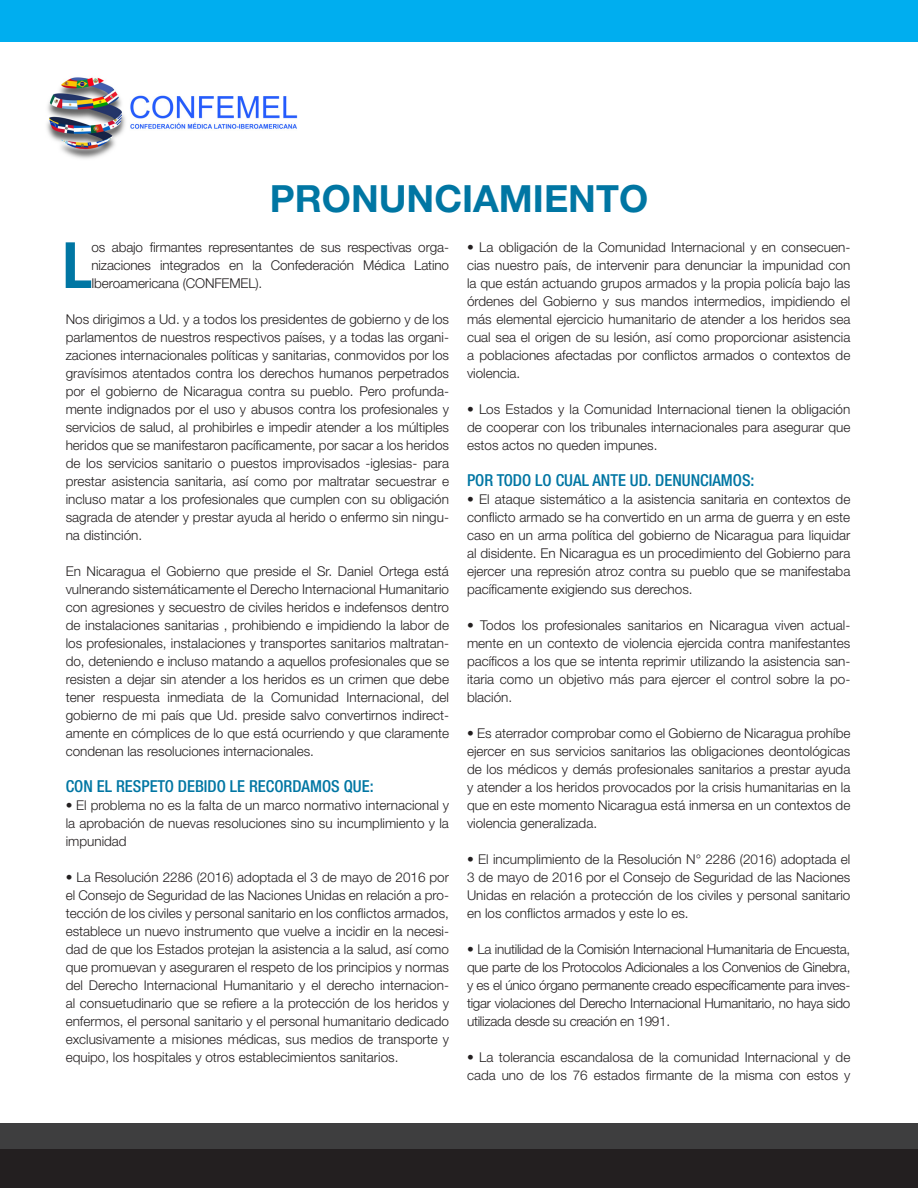
<style>
.page{position:relative;width:918px;height:1188px;background:#fff}
.page>*{position:absolute;margin:0;border:0;box-sizing:border-box;transform-origin:0 0}
.t1{font:700 condensed 63.9px "Helvetica Neue LT Std";color:#0076a3}
.t2{font:700 37.5px "Helvetica Neue LT Std";color:#0076a3}
.t3{font:500 condensed 16.5px "Helvetica Neue LT Std";color:#0076a3}
.t4{font:300 13.5px/18px "Helvetica Neue LT Std";color:#231f20;text-align:justify}
</style>
<div class="page">
<img style="left:46px;top:77px;width:252px;height:82px">
<div style="left:0;top:1124px;width:918px;height:64px;background:#3e3e3f"></div>
<div style="left:0;top:0;width:918px;height:41px;background:#00aeef"></div>
<div style="left:0;top:1150px;width:918px;height:38px;background:#231f20"></div>
<p class="t2" style="left:270px;top:176px;width:380px">PRONUNCIAMIENTO</p>
<p class="t1" style="left:62px;top:227px;width:31px">L</p>
<p class="t4" style="left:91px;top:238px;width:359px">os abajo firmantes representantes de sus respectivas orga&shy;nizaciones integrados en la Confederación Médica Latino Iberoamericana (CONFEMEL).</p>
<p class="t4" style="left:66px;top:310px;width:385px">Nos dirigimos a Ud. y a todos los presidentes de gobierno y de los parlamentos de nuestros respectivos países, y a todas las organi&shy;zaciones internacionales políticas y sanitarias, conmovidos por los gravísimos atentados contra los derechos humanos perpetrados por el gobierno de Nicaragua contra su pueblo. Pero profunda&shy;mente indignados por el uso y abusos contra los profesionales y servicios de salud, al prohibirles e impedir atender a los múltiples heridos que se manifestaron pacíficamente, por sacar a los heridos de los servicios sanitario o puestos improvisados -iglesias- para prestar asistencia sanitaria, así como por maltratar secuestrar e incluso matar a los profesionales que cumplen con su obligación sagrada de atender y prestar ayuda al herido o enfermo sin ningu&shy;na distinción.</p>
<p class="t4" style="left:66px;top:562px;width:385px">En Nicaragua el Gobierno que preside el Sr. Daniel Ortega está vulnerando sistemáticamente el Derecho Internacional Humanitario con agresiones y secuestro de civiles heridos e indefensos dentro de instalaciones sanitarias , prohibiendo e impidiendo la labor de los profesionales, instalaciones y transportes sanitarios maltratan&shy;do, deteniendo e incluso matando a aquellos profesionales que se resisten a dejar sin atender a los heridos es un crimen que debe tener respuesta inmediata de la Comunidad Internacional, del gobierno de mi país que Ud. preside salvo convertirnos indirect&shy;amente en cómplices de lo que está ocurriendo y que claramente condenan las resoluciones internacionales.</p>
<p class="t3" style="left:66px;top:776px;width:310px">CON EL RESPETO DEBIDO LE RECORDAMOS QUE:</p>
<p class="t4" style="left:66px;top:796px;width:385px">• El problema no es la falta de un marco normativo internacional y la aprobación de nuevas resoluciones sino su incumplimiento y la impunidad</p>
<p class="t4" style="left:66px;top:868px;width:385px">• La Resolución 2286 (2016) adoptada el 3 de mayo de 2016 por el Consejo de Seguridad de las Naciones Unidas en relación a pro&shy;tección de los civiles y personal sanitario en los conflictos armados, establece un nuevo instrumento que vuelve a incidir en la necesi&shy;dad de que los Estados protejan la asistencia a la salud, así como que promuevan y aseguraren el respeto de los principios y normas del Derecho Internacional Humanitario y el derecho internacion&shy;al consuetudinario que se refiere a la protección de los heridos y enfermos, el personal sanitario y el personal humanitario dedicado exclusivamente a misiones médicas, sus medios de transporte y equipo, los hospitales y otros establecimientos sanitarios.</p>
<p class="t4" style="left:467px;top:238px;width:385px">• La obligación de la Comunidad Internacional y en consecuen&shy;cias nuestro país, de intervenir para denunciar la impunidad con la que están actuando grupos armados y la propia policía bajo las órdenes del Gobierno y sus mandos intermedios, impidiendo el más elemental ejercicio humanitario de atender a los heridos sea cual sea el origen de su lesión, así como proporcionar asistencia a poblaciones afectadas por conflictos armados o contextos de violencia.</p>
<p class="t4" style="left:467px;top:400px;width:385px">• Los Estados y la Comunidad Internacional tienen la obligación de cooperar con los tribunales internacionales para asegurar que estos actos no queden impunes.</p>
<p class="t3" style="left:467px;top:470px;width:289px">POR TODO LO CUAL ANTE UD. DENUNCIAMOS:</p>
<p class="t4" style="left:467px;top:490px;width:385px">• El ataque sistemático a la asistencia sanitaria en contextos de conflicto armado se ha convertido en un arma de guerra y en este caso en un arma política del gobierno de Nicaragua para liquidar al disidente. En Nicaragua es un procedimiento del Gobierno para ejercer una represión atroz contra su pueblo que se manifestaba pacíficamente exigiendo sus derechos.</p>
<p class="t4" style="left:467px;top:616px;width:385px">• Todos los profesionales sanitarios en Nicaragua viven actual&shy;mente en un contexto de violencia ejercida contra manifestantes pacíficos a los que se intenta reprimir utilizando la asistencia san&shy;itaria como un objetivo más para ejercer el control sobre la po&shy;blación.</p>
<p class="t4" style="left:467px;top:724px;width:385px">• Es aterrador comprobar como el Gobierno de Nicaragua prohíbe ejercer en sus servicios sanitarios las obligaciones deontológicas de los médicos y demás profesionales sanitarios a prestar ayuda y atender a los heridos provocados por la crisis humanitarias en la que en este momento Nicaragua está inmersa en un contextos de violencia generalizada.</p>
<p class="t4" style="left:467px;top:850px;width:385px">• El incumplimiento de la Resolución N° 2286 (2016) adoptada el 3 de mayo de 2016 por el Consejo de Seguridad de las Naciones Unidas en relación a protección de los civiles y personal sanitario en los conflictos armados y este lo es.</p>
<p class="t4" style="left:467px;top:940px;width:385px">• La inutilidad de la Comisión Internacional Humanitaria de Encuesta, que parte de los Protocolos Adicionales a los Convenios de Ginebra, y es el único órgano permanente creado específicamente para inves&shy;tigar violaciones del Derecho Internacional Humanitario, no haya sido utilizada desde su creación en 1991.</p>
<p class="t4" style="left:467px;top:1048px;width:385px">• La tolerancia escandalosa de la comunidad Internacional y de cada uno de los 76 estados firmante de la misma con estos y</p>
</div>
